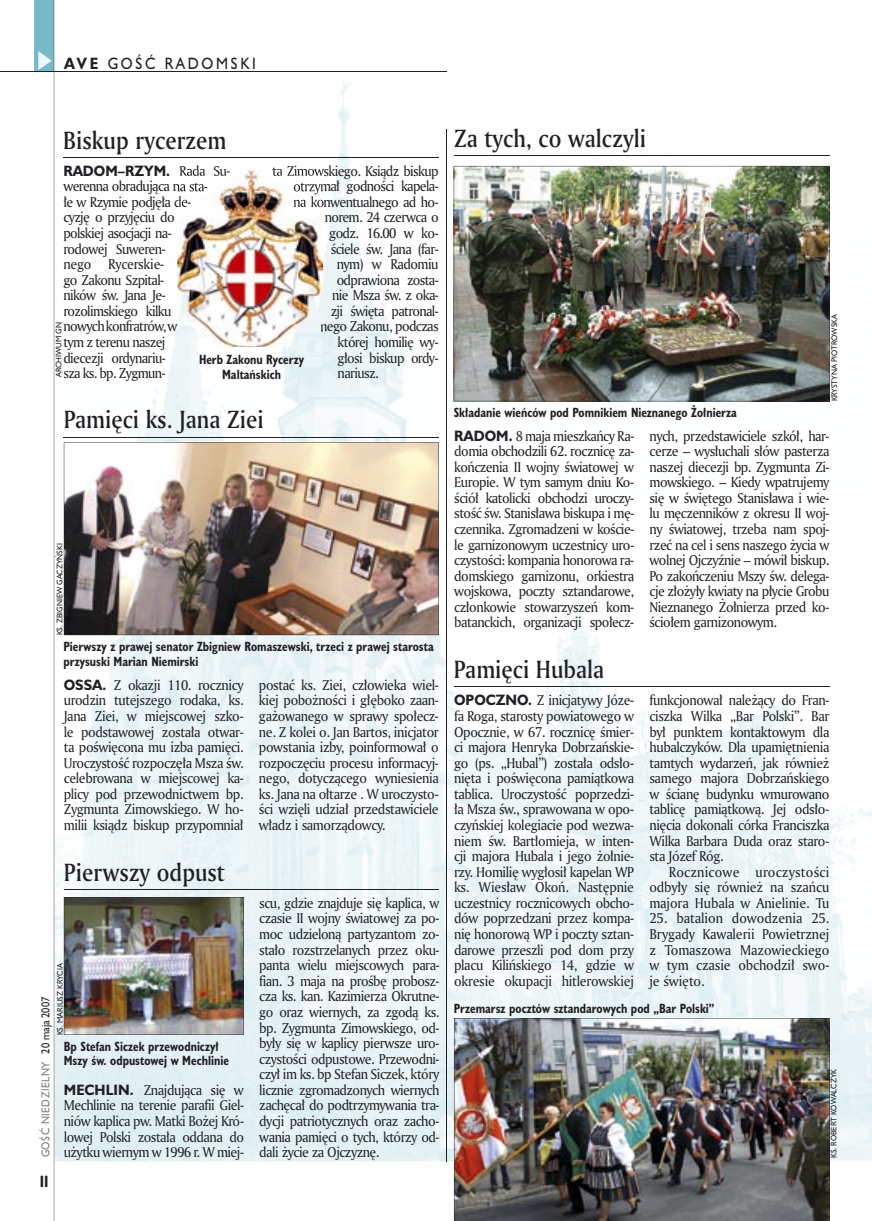
<style>
.page{position:relative;width:872px;height:1221px;background:#fff}
.page>*{position:absolute;margin:0;border:0;box-sizing:border-box;transform-origin:0 0}
.t1{font:24px "Amerigo Md PL";color:#212125;scale:.9 1}
.t2{font:15px "Humanst 521 PL";letter-spacing:.2em;color:#212125;scale:.9 1}
.t3{font:700 15px "Humanst 521 Cn PL";color:#212125;scale:.94 1}
.t4{font:13.8px/15.6px "Amerigo PL";letter-spacing:-.04em;color:#212125;text-align:justify;scale:.94 1}
.t5{font:700 13.8px "Humanst 521 PL";letter-spacing:.005em;color:#212125;scale:.94 1}
.t6{font:700 12.3px/14.4px "Humanst 521 Cn PL";color:#212125;scale:.94 1}
.t7{font:10.5px "Humanst 521 PL";letter-spacing:.05em;color:#7f7e83;scale:.9 1}
.t8{font:7.5px "Humanst 521 PL";color:#212125;scale:.94 1}
.s1{font-weight:700}
.s2{font-family:"Amerigo PL";font-weight:400}
.s3{font-family:"Humanst 521 PL";font-weight:700}
.s4{color:#212125}
</style>
<div class="page">
<img style="left:55px;top:80px;width:817px;height:1081px">
<div style="left:35px;top:0;width:19px;height:72px;background:#76baca"></div>
<svg style="left:38px;top:51px;width:14px;height:19px"></svg>
<hr style="left:54px;top:0;width:1px;height:1220px;background:#212125">
<hr style="left:0;top:72px;width:447px;height:1px;background:#212125">
<hr style="left:446px;top:129px;width:1px;height:1032px;background:#212125">
<hr style="left:63px;top:157px;width:376px;height:1px;background:#212125">
<hr style="left:454px;top:686px;width:375px;height:1px;background:#212125">
<hr style="left:64px;top:889px;width:375px;height:1px;background:#212125">
<hr style="left:454px;top:155px;width:376px;height:1px;background:#212125">
<hr style="left:64px;top:436px;width:375px;height:1px;background:#212125">
<img style="left:454px;top:166px;width:375px;height:235px">
<img style="left:454px;top:1017px;width:375px;height:203px">
<img style="left:177px;top:170px;width:146px;height:177px">
<img style="left:177px;top:170px;width:53px;height:6px">
<img style="left:177px;top:181px;width:30px;height:13px">
<img style="left:177px;top:196px;width:14px;height:14px">
<svg style="left:177px;top:321px;width:1px;height:13px"></svg>
<img style="left:272px;top:170px;width:51px;height:9px">
<img style="left:294px;top:181px;width:29px;height:13px">
<img style="left:294px;top:196px;width:29px;height:14px">
<svg style="left:321px;top:321px;width:2px;height:13px"></svg>
<img style="left:64px;top:442px;width:375px;height:193px">
<img style="left:64px;top:897px;width:180px;height:137px">
<p class="t2" style="left:64px;top:53px;width:215px"><span class="s1">AVE</span> GOŚĆ RADOMSKI</p>
<h1 class="t1" style="left:63px;top:124px;width:183px">Biskup rycerzem</h1>
<p class="t5" style="left:63px;top:161px;width:179px">RADOM–RZYM. <span class="s2">Rada Su-</span></p>
<p class="t4" style="left:63px;top:178px;width:155px;text-align:left">werenna obradująca na sta&shy;łe w Rzymie podjęła de&shy;cyzję o przyjęciu do polskiej asocjacji na&shy;rodowej Suweren-<br>nego Rycerskie-<br>go Zakonu Szpital-<br>ników św. Jana Je&shy;rozolimskiego kilku nowych konfratrów, w<br>tym z terenu naszej diecezji ordynariu-<br>sza ks. bp. Zygmun-</p>
<p class="t4" style="left:272px;top:162px;width:179px">ta Zimowskiego. Ksiądz biskup</p>
<p class="t4" style="left:293px;top:178px;width:156px">otrzymał godności kapela-</p>
<p class="t4" style="left:293px;top:194px;width:156px">na konwentualnego ad ho-</p>
<p class="t4" style="left:325px;top:209px;width:123px">norem. 24 czerwca o</p>
<p class="t4" style="left:329px;top:225px;width:118px">godz. 16.00 w ko-</p>
<p class="t4" style="left:331px;top:240px;width:116px">ściele św. Jana (far-</p>
<p class="t4" style="left:337px;top:256px;width:110px">nym) w Radomiu</p>
<p class="t4" style="left:337px;top:271px;width:110px">odprawiona zosta-</p>
<p class="t4" style="left:332px;top:287px;width:115px">nie Msza św. z oka-</p>
<p class="t4" style="left:331px;top:303px;width:116px">zji święta patronal-</p>
<p class="t4" style="left:320px;top:318px;width:127px">nego Zakonu, podczas</p>
<p class="t4" style="left:337px;top:334px;width:109px">której homilię wy-</p>
<p class="t4" style="left:337px;top:349px;width:109px">głosi biskup ordy-</p>
<p class="t4" style="left:337px;top:365px;width:45px">nariusz.</p>
<p class="t8" style="left:53px;top:377px;width:60px;rotate:-90deg">ARCHIWUM GN</p>
<p class="t6" style="left:199px;top:352px;width:113px;text-align:center">Herb Zakonu Rycerzy<br>Maltańskich</p>
<h1 class="t1" style="left:64px;top:403px;width:224px">Pamięci ks. Jana Ziei</h1>
<p class="t8" style="left:54px;top:635px;width:99px;rotate:-90deg">KS. ZBIGNIEW GACZYŃSKI</p>
<p class="t6" style="left:63px;top:639px;width:395px">Pierwszy z prawej senator Zbigniew Romaszewski, trzeci z prawej starosta przysuski Marian Niemirski</p>
<p class="t4" style="left:64px;top:676px;width:193px"><span class="s3">OSSA.</span> Z okazji 110. rocznicy urodzin tutejszego rodaka, ks.<br>Jana Ziei, w miejscowej szko&shy;le podstawowej została otwar&shy;ta poświęcona mu izba pamięci.<br>Uroczystość rozpoczęła Msza św. celebrowana w miejscowej ka&shy;plicy pod przewodnictwem bp.<br>Zygmunta Zimowskiego. W ho&shy;milii ksiądz biskup przypomniał</p>
<p class="t4" style="left:259px;top:676px;width:193px">postać ks. Ziei, człowieka wiel&shy;kiej pobożności i głęboko zaan&shy;gażowanego w sprawy społecz&shy;ne. Z kolei o. Jan Bartos, inicjator powstania izby, poinformował o rozpoczęciu procesu informacyj&shy;nego, dotyczącego wyniesienia ks. Jana na ołtarze . W uroczysto&shy;ści wzięli udział przedstawiciele władz i samorządowcy.</p>
<h1 class="t1" style="left:64px;top:856px;width:181px">Pierwszy odpust</h1>
<p class="t8" style="left:55px;top:1034px;width:78px;rotate:-90deg">KS. MARIUSZ KRYCIA</p>
<p class="t7" style="left:38px;top:1157px;width:180px;rotate:-90deg">GOŚĆ NIEDZIELNY <span class="s4">20 maja 2007</span></p>
<p class="t3" style="left:40px;top:1170px;width:11px">II</p>
<p class="t6" style="left:64px;top:1038px;width:177px">Bp Stefan Siczek przewodniczył<br>Mszy św. odpustowej w Mechlinie</p>
<p class="t4" style="left:64px;top:1081px;width:193px"><span class="s3">MECHLIN.</span> Znajdująca się w Mechlinie na terenie parafii Giel&shy;niów kaplica pw. Matki Bożej Kró&shy;lowej Polski została oddana do użytku wiernym w 1996 r. W miej-</p>
<p class="t4" style="left:259px;top:894px;width:193px">scu, gdzie znajduje się kaplica, w czasie II wojny światowej za po&shy;moc udzieloną partyzantom zo&shy;stało rozstrzelanych przez oku&shy;panta wielu miejscowych para&shy;fian. 3 maja na prośbę probosz&shy;cza ks. kan. Kazimierza Okrutne&shy;go oraz wiernych, za zgodą ks. bp. Zygmunta Zimowskiego, od&shy;były się w kaplicy pierwsze uro&shy;czystości odpustowe. Przewodni&shy;czył im ks. bp Stefan Siczek, który licznie zgromadzonych wiernych zachęcał do podtrzymywania tra&shy;dycji patriotycznych oraz zacho&shy;wania pamięci o tych, którzy od&shy;dali życie za Ojczyznę.</p>
<h1 class="t1" style="left:454px;top:122px;width:215px">Za tych, co walczyli</h1>
<p class="t6" style="left:454px;top:404px;width:303px">Składanie wieńców pod Pomnikiem Nieznanego Żołnierza</p>
<p class="t8" style="left:829px;top:401px;width:95px;rotate:-90deg">KRYSTYNA PIOTROWSKA</p>
<p class="t4" style="left:454px;top:427px;width:193px"><span class="s3">RADOM.</span> 8 maja mieszkańcy Ra&shy;domia obchodzili 62. rocznicę za&shy;kończenia II wojny światowej w Europie. W tym samym dniu Ko&shy;ściół katolicki obchodzi uroczy&shy;stość św. Stanisława biskupa i mę&shy;czennika. Zgromadzeni w koście&shy;le garnizonowym uczestnicy uro&shy;czystości: kompania honorowa ra&shy;domskiego garnizonu, orkiestra wojskowa, poczty sztandarowe, członkowie stowarzyszeń kom&shy;batanckich, organizacji społecz-</p>
<p class="t4" style="left:649px;top:427px;width:193px">nych, przedstawiciele szkół, har&shy;cerze – wysłuchali słów pasterza naszej diecezji bp. Zygmunta Zi&shy;mowskiego. – Kiedy wpatrujemy się w świętego Stanisława i wie&shy;lu męczenników z okresu II woj&shy;ny światowej, trzeba nam spoj&shy;rzeć na cel i sens naszego życia w wolnej Ojczyźnie – mówił biskup.<br>Po zakończeniu Mszy św. delega&shy;cje złożyły kwiaty na płycie Grobu Nieznanego Żołnierza przed ko&shy;ściołem garnizonowym.</p>
<h1 class="t1" style="left:454px;top:653px;width:169px">Pamięci Hubala</h1>
<p class="t4" style="left:454px;top:692px;width:193px"><span class="s3">OPOCZNO.</span> Z inicjatywy Józe&shy;fa Roga, starosty powiatowego w Opocznie, w 67. rocznicę śmier&shy;ci majora Henryka Dobrzańskie&shy;go (ps. „Hubal”) została odsło&shy;nięta i poświęcona pamiątkowa tablica. Uroczystość poprzedzi&shy;ła Msza św., sprawowana w opo&shy;czyńskiej kolegiacie pod wezwa&shy;niem św. Bartłomieja, w inten&shy;cji majora Hubala i jego żołnie&shy;rzy. Homilię wygłosił kapelan WP ks. Wiesław Okoń. Następnie uczestnicy rocznicowych obcho&shy;dów poprzedzani przez kompa&shy;nię honorową WP i poczty sztan&shy;darowe przeszli pod dom przy placu Kilińskiego 14, gdzie w okresie okupacji hitlerowskiej</p>
<p class="t4" style="left:649px;top:692px;width:193px">funkcjonował należący do Fran&shy;ciszka Wilka „Bar Polski”. Bar był punktem kontaktowym dla hubalczyków. Dla upamiętnienia tamtych wydarzeń, jak również samego majora Dobrzańskiego w ścianę budynku wmurowano tablicę pamiątkową. Jej odsło&shy;nięcia dokonali córka Franciszka Wilka Barbara Duda oraz staro&shy;sta Józef Róg.</p>
<p class="t4" style="left:649px;top:863px;width:193px;text-indent:20px">Rocznicowe uroczystości odbyły się również na szańcu majora Hubala w Anielinie. Tu</p>
<p class="t4" style="left:649px;top:910px;width:193px">25. batalion dowodzenia 25.<br>Brygady Kawalerii Powietrznej z Tomaszowa Mazowieckiego w tym czasie obchodził swo&shy;je święto.</p>
<p class="t6" style="left:454px;top:1000px;width:279px">Przemarsz pocztów sztandarowych pod „Bar Polski”</p>
<p class="t8" style="left:828px;top:1157px;width:96px;rotate:-90deg">KS. ROBERT KOWALCZYK</p>
</div>
